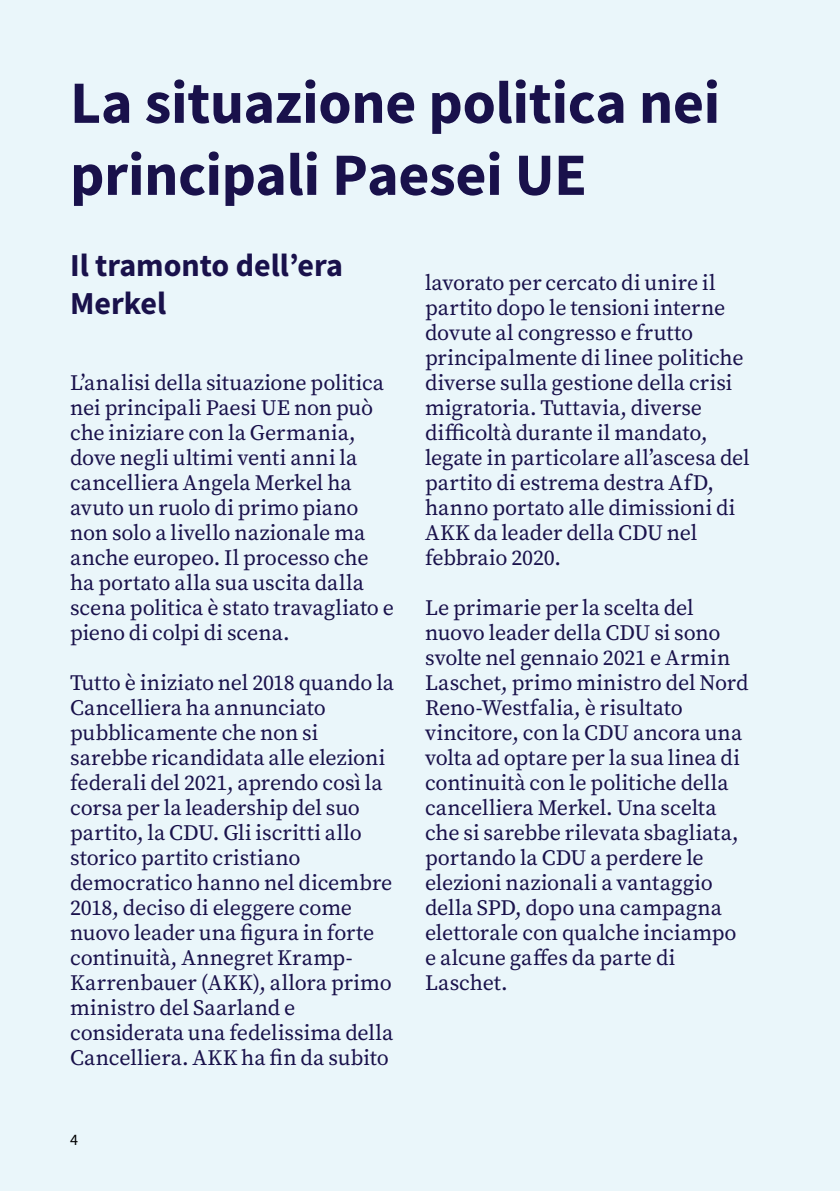
<style>
.page{position:relative;width:840px;height:1191px;background:#fff}
.page>*{position:absolute;margin:0;border:0;box-sizing:border-box;transform-origin:0 0}
.t1{font:700 60px/72px "Source Sans Pro";letter-spacing:-.005em;color:#19114b}
.t2{font:700 32px/38.4px "Source Sans Pro";color:#19114b}
.t3{font:22px/25px "Source Serif Pro";letter-spacing:-.005em;color:#19114b}
.t4{font:16px "Source Sans Pro";color:#000}
</style>
<div class="page">
<div style="left:0;top:0;width:839px;height:1191px;background:#eaf6fa"></div>
<h1 class="t1" style="left:70px;top:66px;width:651px">La situazione politica nei principali Paesei UE</h1>
<h2 class="t2" style="left:70px;top:245px;width:274px">Il tramonto dell’era<br>Merkel</h2>
<p class="t3" style="left:70px;top:370px;width:325px">L’analisi della situazione politica nei principali Paesi UE non può che iniziare con la Germania, dove negli ultimi venti anni la cancelliera Angela Merkel ha avuto un ruolo di primo piano non solo a livello nazionale ma anche europeo. Il processo che ha portato alla sua uscita dalla scena politica è stato travagliato e pieno di colpi di scena.</p>
<p class="t3" style="left:70px;top:670px;width:325px">Tutto è iniziato nel 2018 quando la<br>Cancelliera ha annunciato pubblicamente che non si sarebbe ricandidata alle elezioni federali del 2021, aprendo così la corsa per la leadership del suo partito, la CDU. Gli iscritti allo storico partito cristiano democratico hanno nel dicembre<br>2018, deciso di eleggere come nuovo leader una figura in forte continuità, Annegret Kramp-<br>Karrenbauer (AKK), allora primo ministro del Saarland e considerata una fedelissima della<br>Cancelliera. AKK ha fin da subito</p>
<p class="t4" style="left:70px;top:1129px;width:9px">4</p>
<p class="t3" style="left:425px;top:270px;width:326px">lavorato per cercato di unire il partito dopo le tensioni interne dovute al congresso e frutto principalmente di linee politiche diverse sulla gestione della crisi migratoria. Tuttavia, diverse difficoltà durante il mandato, legate in particolare all’ascesa del partito di estrema destra AfD, hanno portato alle dimissioni di<br>AKK da leader della CDU nel febbraio 2020.</p>
<p class="t3" style="left:425px;top:595px;width:325px">Le primarie per la scelta del nuovo leader della CDU si sono svolte nel gennaio 2021 e Armin<br>Laschet, primo ministro del Nord<br>Reno-Westfalia, è risultato vincitore, con la CDU ancora una volta ad optare per la sua linea di continuità con le politiche della cancelliera Merkel. Una scelta che si sarebbe rilevata sbagliata, portando la CDU a perdere le elezioni nazionali a vantaggio della SPD, dopo una campagna elettorale con qualche inciampo e alcune gaffes da parte di<br>Laschet.</p>
</div>
